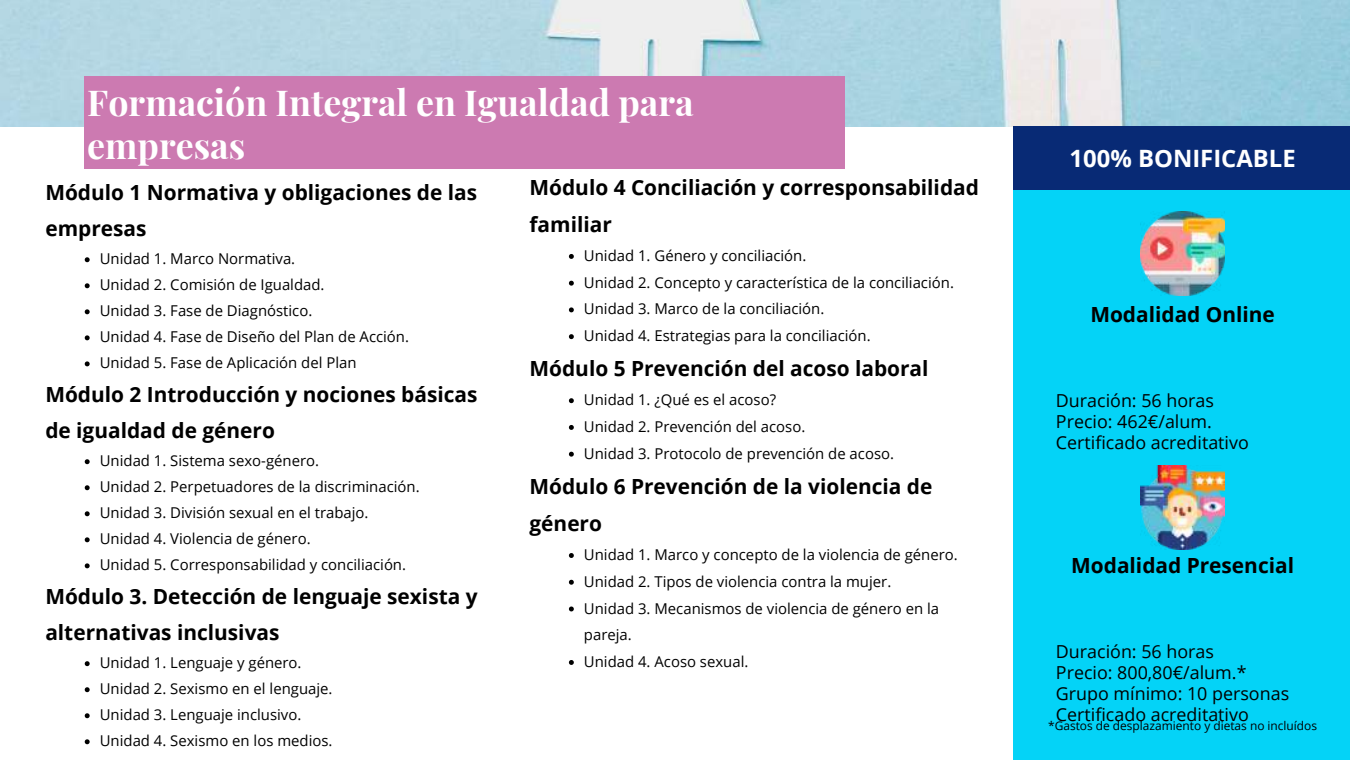
<style>
.page{position:relative;width:1350px;height:760px;background:#fff}
.page>*{position:absolute;margin:0;border:0;box-sizing:border-box;transform-origin:0 0}
.t1{font:700 35.75px/42.2px "Playfair Display";color:#fff}
.t2{font:700 23.88px "Open Sans";color:#fff}
.t3{font:700 20.88px/35.9px "Open Sans";color:#000}
.t4{font:17.88px/21.1px "Open Sans";color:#000}
.t5{font:14.88px/26px "Open Sans";color:#000}
.t6{font:11.88px "Open Sans";color:#000}
</style>
<div class="page">
<img style="left:0;top:0;width:1350px;height:127px">
<div style="left:84px;top:76px;width:761px;height:93px;background:#cc7ab1"></div>
<svg style="left:85px;top:257px;width:5px;height:5px"></svg>
<svg style="left:85px;top:283px;width:5px;height:5px"></svg>
<svg style="left:85px;top:309px;width:5px;height:5px"></svg>
<svg style="left:85px;top:335px;width:5px;height:5px"></svg>
<svg style="left:85px;top:361px;width:5px;height:5px"></svg>
<svg style="left:85px;top:459px;width:5px;height:5px"></svg>
<svg style="left:85px;top:485px;width:5px;height:5px"></svg>
<svg style="left:85px;top:511px;width:5px;height:5px"></svg>
<svg style="left:85px;top:537px;width:5px;height:5px"></svg>
<svg style="left:85px;top:563px;width:5px;height:5px"></svg>
<svg style="left:85px;top:661px;width:5px;height:5px"></svg>
<svg style="left:85px;top:687px;width:5px;height:5px"></svg>
<svg style="left:85px;top:713px;width:5px;height:5px"></svg>
<svg style="left:85px;top:739px;width:5px;height:5px"></svg>
<svg style="left:569px;top:254px;width:5px;height:5px"></svg>
<svg style="left:569px;top:280px;width:5px;height:5px"></svg>
<svg style="left:569px;top:307px;width:5px;height:5px"></svg>
<svg style="left:569px;top:334px;width:5px;height:5px"></svg>
<svg style="left:569px;top:398px;width:5px;height:5px"></svg>
<svg style="left:569px;top:425px;width:5px;height:5px"></svg>
<svg style="left:569px;top:451px;width:5px;height:5px"></svg>
<svg style="left:569px;top:553px;width:5px;height:5px"></svg>
<svg style="left:569px;top:579px;width:5px;height:5px"></svg>
<svg style="left:569px;top:606px;width:5px;height:5px"></svg>
<svg style="left:569px;top:660px;width:5px;height:4px"></svg>
<div style="left:1014px;top:127px;width:336px;height:632px;background:#04d3f7"></div>
<img style="left:1140px;top:465px;width:85px;height:84px">
<img style="left:1140px;top:211px;width:85px;height:85px">
<div style="left:1014px;top:127px;width:336px;height:63px;background:#082a75"></div>
<h1 class="t1" style="left:87px;top:80px;width:608px">Formación Integral en Igualdad para empresas</h1>
<h3 class="t3" style="left:45px;top:174px;width:433px">Módulo 1 Normativa y obligaciones de las empresas</h3>
<p class="t5" style="left:100px;top:245px;width:311px">Unidad 1. Marco Normativa.<br>Unidad 2. Comisión de Igualdad.<br>Unidad 3. Fase de Diagnóstico.<br>Unidad 4. Fase de Diseño del Plan de Acción.<br>Unidad 5. Fase de Aplicación del Plan</p>
<h3 class="t3" style="left:45px;top:376px;width:434px">Módulo 2 Introducción y nociones básicas de igualdad de género</h3>
<p class="t5" style="left:100px;top:447px;width:321px">Unidad 1. Sistema sexo-género.<br>Unidad 2. Perpetuadores de la discriminación.<br>Unidad 3. División sexual en el trabajo.<br>Unidad 4. Violencia de género.<br>Unidad 5. Corresponsabilidad y conciliación.</p>
<h3 class="t3" style="left:45px;top:578px;width:434px">Módulo 3. Detección de lenguaje sexista y alternativas inclusivas</h3>
<p class="t5" style="left:100px;top:649px;width:234px">Unidad 1. Lenguaje y género.<br>Unidad 2. Sexismo en el lenguaje.<br>Unidad 3. Lenguaje inclusivo.<br>Unidad 4. Sexismo en los medios.</p>
<h3 class="t3" style="left:530px;top:168px;width:451px;line-height:37.2px">Módulo 4 Conciliación y corresponsabilidad familiar</h3>
<p class="t5" style="left:584px;top:242px;width:372px;line-height:26.8px">Unidad 1. Género y conciliación.<br>Unidad 2. Concepto y característica de la conciliación.<br>Unidad 3. Marco de la conciliación.<br>Unidad 4. Estrategias para la conciliación.</p>
<h3 class="t3" style="left:530px;top:350px;width:401px">Módulo 5 Prevención del acoso laboral</h3>
<p class="t5" style="left:584px;top:386px;width:312px;line-height:26.8px">Unidad 1. ¿Qué es el acoso?<br>Unidad 2. Prevención del acoso.<br>Unidad 3. Protocolo de prevención de acoso.</p>
<h3 class="t3" style="left:530px;top:467px;width:404px;line-height:37.2px">Módulo 6 Prevención de la violencia de género</h3>
<p class="t5" style="left:584px;top:540px;width:375px;line-height:26.8px">Unidad 1. Marco y concepto de la violencia de género.<br>Unidad 2. Tipos de violencia contra la mujer.<br>Unidad 3. Mecanismos de violencia de género en la pareja.<br>Unidad 4. Acoso sexual.</p>
<h2 class="t2" style="left:1070px;top:141px;width:228px">100% BONIFICABLE</h2>
<h3 class="t3" style="left:1090px;top:295px;width:186px">Modalidad Online</h3>
<p class="t4" style="left:1056px;top:389px;width:194px">Duración: 56 horas<br>Precio: 462€/alum.<br>Certificado acreditativo</p>
<h3 class="t3" style="left:1071px;top:546px;width:224px">Modalidad Presencial</h3>
<p class="t4" style="left:1056px;top:640px;width:235px">Duración: 56 horas<br>Precio: 800,80€/alum.*<br>Grupo mínimo: 10 personas<br>Certificado acreditativo</p>
<p class="t6" style="left:1048px;top:717px;width:270px">*Gastos de desplazamiento y dietas no incluídos</p>
</div>
